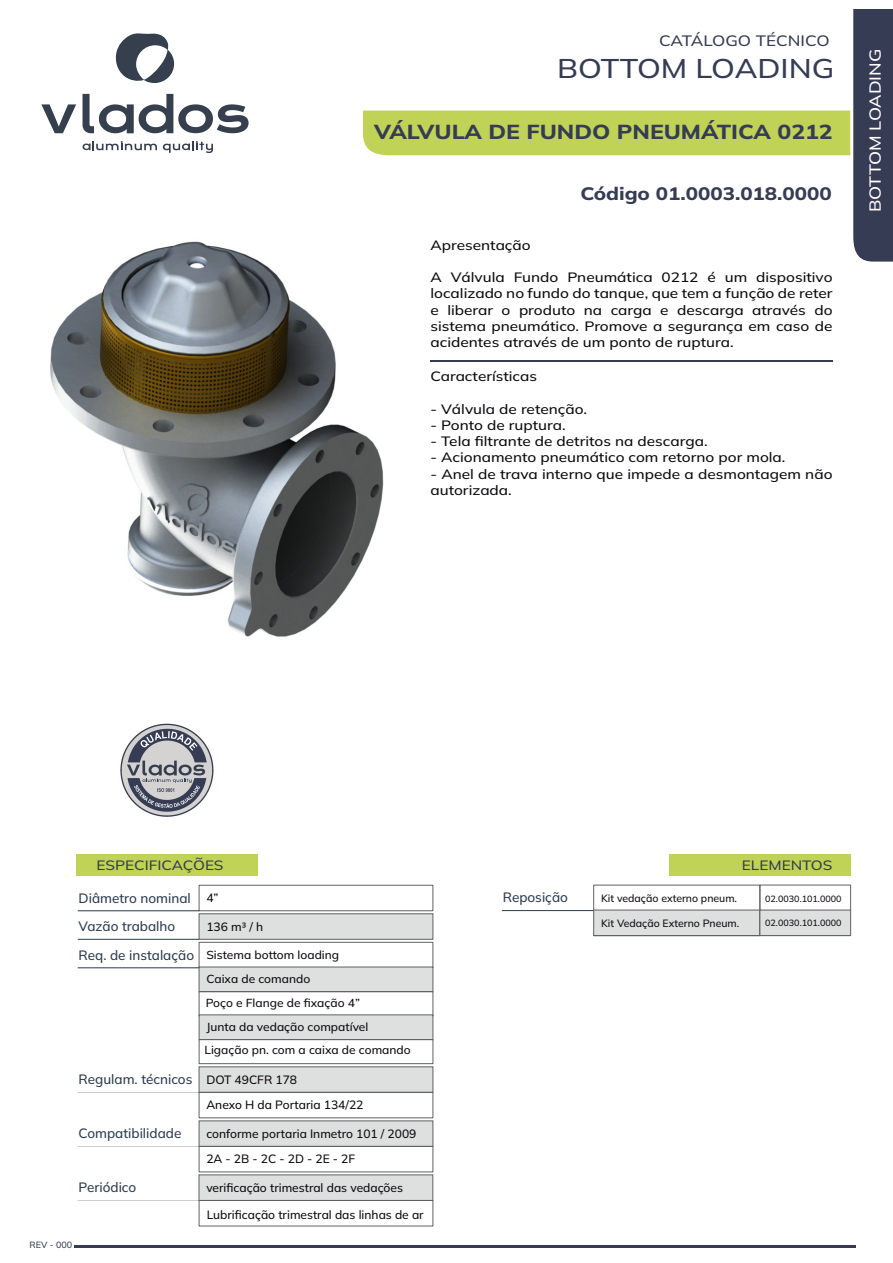
<style>
.page{position:relative;width:893px;height:1263px;background:#fff}
.page>*{position:absolute;margin:0;border:0;box-sizing:border-box;transform-origin:0 0}
.t1{font:500 27px "Mulish";color:#353c53;scale:1.14 1}
.t2{font:800 20.25px "Mulish";color:#353c53;scale:1.14 1}
.t3{font:800 18px "Mulish";color:#353c53;scale:1.14 1}
.t4{font:500 15.9px "Mulish";color:#fff;scale:1.14 1}
.t5{font:500 15px "Mulish";color:#353c53;scale:1.14 1}
.t6{font:500 13.5px/16.2px "Mulish";color:#0b090c;text-align:justify;scale:1.14 1}
.t7{font:500 13.5px/28.5px "Mulish";color:#2a3a4e}
.t8{font:500 13.5px "Mulish";color:#353c53;scale:1.14 1}
.t9{font:500 12px/25.5px "Mulish";color:#0c090d}
.t10{font:500 11.55px "Mulish";color:#0c090d}
.t11{font:500 10.5px "Mulish";color:#0c090d}
.t12{font:500 9px "Mulish";color:#0c090d}
.t13{font:500 9px "Mulish";color:#353c53}
.s1{font-size:12px;color:#0c090d}
.s2{font-size:13.5px;color:#2a3a4e}
</style>
<div class="page">
<div style="left:593px;top:910px;width:167px;height:26px;background:#dedfdf;border:1px solid #616164"></div>
<div style="left:199px;top:1067px;width:234px;height:25px;background:#dedfdf"></div>
<div style="left:199px;top:967px;width:234px;height:25px;background:#dedfdf"></div>
<div style="left:199px;top:1175px;width:234px;height:25px;background:#dedfdf"></div>
<div style="left:199px;top:1121px;width:234px;height:25px;background:#dedfdf"></div>
<div style="left:199px;top:1146px;width:234px;height:26px;border:1px solid #616164"></div>
<div style="left:199px;top:1092px;width:234px;height:26px;border:1px solid #616164"></div>
<svg style="left:363px;top:9px;width:530px;height:253px"></svg>
<div style="left:669px;top:854px;width:181px;height:21px;background:#c1d357"></div>
<div style="left:77px;top:854px;width:181px;height:21px;background:#c1d357"></div>
<hr style="left:75px;top:1246px;width:781px;height:2px;background:#353c53">
<div style="left:199px;top:885px;width:234px;height:26px;border:1px solid #616164"></div>
<div style="left:199px;top:913px;width:234px;height:26px;background:#dedfdf;border:1px solid #616164"></div>
<div style="left:199px;top:942px;width:234px;height:26px;border:1px solid #616164"></div>
<hr style="left:430px;top:360px;width:403px;height:2px;background:#353c53">
<svg style="left:115px;top:33px;width:59px;height:50px"></svg>
<svg style="left:83px;top:141px;width:74px;height:9px"></svg>
<svg style="left:163px;top:141px;width:50px;height:12px"></svg>
<svg style="left:41px;top:104px;width:35px;height:29px"></svg>
<svg style="left:83px;top:94px;width:166px;height:40px"></svg>
<div style="left:593px;top:885px;width:167px;height:51px;border:1px solid #616164"></div>
<svg style="left:120px;top:724px;width:93px;height:93px"></svg>
<hr style="left:594px;top:935px;width:166px;height:1px;background:#616164">
<div style="left:760px;top:910px;width:91px;height:26px;background:#dedfdf;border:1px solid #616164"></div>
<div style="left:199px;top:1015px;width:234px;height:25px;background:#dedfdf"></div>
<div style="left:199px;top:991px;width:234px;height:25px;border:1px solid #616164"></div>
<div style="left:199px;top:1039px;width:234px;height:25px;border:1px solid #616164"></div>
<div style="left:199px;top:1200px;width:234px;height:26px;border:1px solid #616164"></div>
<img style="left:50px;top:231px;width:368px;height:406px">
<p class="t5" style="left:659px;top:30px;width:151px">CATÁLOGO TÉCNICO</p>
<h1 class="t1" style="left:557px;top:50px;width:245px">BOTTOM LOADING</h1>
<h2 class="t2" style="left:374px;top:118px;width:404px">VÁLVULA DE FUNDO PNEUMÁTICA 0212</h2>
<h3 class="t3" style="left:580px;top:181px;width:222px">Código 01.0003.018.0000</h3>
<p class="t6" style="left:430px;top:236px;width:89px">Apresentação</p>
<p class="t6" style="left:430px;top:269px;width:354px">A Válvula Fundo Pneumática 0212 é um dispositivo localizado no fundo do tanque, que tem a função de reter e liberar o produto na carga e descarga através do sistema pneumático. Promove a segurança em caso de acidentes através de um ponto de ruptura.</p>
<p class="t6" style="left:430px;top:368px;width:95px">Características</p>
<p class="t6" style="left:430px;top:400px;width:139px">- Válvula de retenção.</p>
<p class="t6" style="left:430px;top:417px;width:120px">- Ponto de ruptura.</p>
<p class="t6" style="left:430px;top:433px;width:245px">- Tela filtrante de detritos na descarga.</p>
<p class="t6" style="left:430px;top:449px;width:313px">- Acionamento pneumático com retorno por mola.</p>
<p class="t6" style="left:430px;top:465px;width:354px">- Anel de trava interno que impede a desmontagem não autorizada.</p>
<p class="t4" style="left:864px;top:212px;width:145px;rotate:-90deg">BOTTOM LOADING</p>
<p class="t8" style="left:96px;top:856px;width:113px">ESPECIFICAÇÕES</p>
<p class="t8" style="left:742px;top:856px;width:81px">ELEMENTOS</p>
<p class="t7" style="left:79px;top:883px;width:141px">Diâmetro nominal <span class="s1">4”<br></span>Vazão trabalho</p>
<p class="t9" style="left:206px;top:913px;width:58px">136 m³ / h</p>
<p class="t10" style="left:79px;top:947px;width:262px"><span class="s2">Req. de instalação</span> Sistema bottom loading</p>
<p class="t10" style="left:206px;top:971px;width:105px">Caixa de comando</p>
<p class="t10" style="left:206px;top:995px;width:156px">Poço e Flange de fixação 4”</p>
<p class="t10" style="left:204px;top:1042px;width:208px">Ligação pn. com a caixa de comando</p>
<p class="t10" style="left:206px;top:1019px;width:163px">Junta da vedação compatível</p>
<p class="t7" style="left:79px;top:1065px;width:220px">Regulam. técnicos <span class="s1">DOT 49CFR 178</span></p>
<p class="t9" style="left:206px;top:1092px;width:158px">Anexo H da Portaria 134/22</p>
<p class="t7" style="left:79px;top:1119px;width:104px">Compatibilidade</p>
<p class="t9" style="left:206px;top:1120px;width:212px">conforme portaria Inmetro 101 / 2009<br>2A - 2B - 2C - 2D - 2E - 2F</p>
<p class="t7" style="left:79px;top:1173px;width:59px">Periódico</p>
<p class="t9" style="left:206px;top:1174px;width:198px">verificação trimestral das vedações</p>
<p class="t13" style="left:30px;top:1239px;width:44px">REV - 000</p>
<p class="t9" style="left:207px;top:1201px;width:218px">Lubrificação trimestral das linhas de ar</p>
<p class="t7" style="left:503px;top:883px;width:67px">Reposição</p>
<p class="t11" style="left:601px;top:891px;width:137px">Kit vedação externo pneum.</p>
<p class="t12" style="left:765px;top:893px;width:78px">02.0030.101.0000</p>
<p class="t11" style="left:601px;top:916px;width:140px">Kit Vedação Externo Pneum.</p>
<p class="t12" style="left:765px;top:917px;width:78px">02.0030.101.0000</p>
</div>
